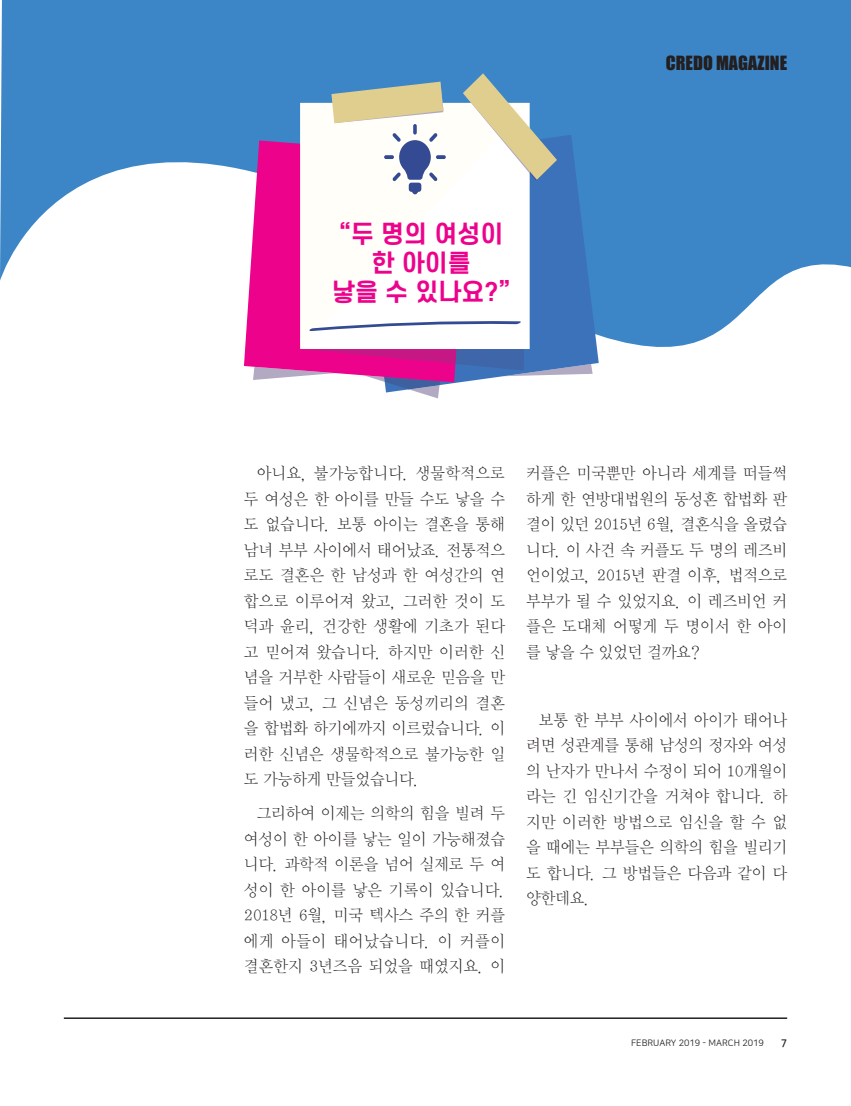
<style>
.page{position:relative;width:851px;height:1106px;background:#fff}
.page>*{position:absolute;margin:0;border:0;box-sizing:border-box;transform-origin:0 0}
.t1{font:700 24px/28.8px "S Core Dream 6";color:#ed028c;text-align:center}
.t2{font:18px "Impact";color:#231f20}
.t3{font:16.5px/25.5px "KBI Zmjo L";letter-spacing:.005em;color:#231f20;text-align:justify}
.t4{font:10.5px "KBI Zgo M";color:#231f20}
.t5{font:9px "Nanum Square Round R";color:#231f20}
</style>
<div class="page">
<svg style="left:0;top:0;width:850px;height:399px;fill:#3c86c7"></svg>
<hr style="left:64px;top:1017px;width:723px;height:2px;background:#231f20">
<svg style="left:592px;top:135px;width:6px;height:257px;background:#5593cc"></svg>
<svg style="left:244px;top:140px;width:9px;height:242px"></svg>
<svg style="left:253px;top:73px;width:339px;height:325px"></svg>
<h1 class="t1" style="left:332px;top:219px;width:180px">“두 명의 여성이 한 아이를<br>낳을 수 있나요?”</h1>
<p class="t2" style="left:665px;top:48px;width:123px">CREDO MAGAZINE</p>
<p class="t3" style="left:244px;top:459px;width:262px;text-indent:13px">아니요, 불가능합니다. 생물학적으로 두 여성은 한 아이를 만들 수도 낳을 수 도 없습니다. 보통 아이는 결혼을 통해 남녀 부부 사이에서 태어났죠. 전통적으 로도 결혼은 한 남성과 한 여성간의 연 합으로 이루어져 왔고, 그러한 것이 도 덕과 윤리, 건강한 생활에 기초가 된다 고 믿어져 왔습니다. 하지만 이러한 신 념을 거부한 사람들이 새로운 믿음을 만 들어 냈고, 그 신념은 동성끼리의 결혼 을 합법화 하기에까지 이르렀습니다. 이 러한 신념은 생물학적으로 불가능한 일 도 가능하게 만들었습니다.</p>
<p class="t3" style="left:244px;top:799px;width:262px;text-indent:13px">그리하여 이제는 의학의 힘을 빌려 두 여성이 한 아이를 낳는 일이 가능해졌습 니다. 과학적 이론을 넘어 실제로 두 여 성이 한 아이를 낳은 기록이 있습니다.<br>2018년 6월, 미국 텍사스 주의 한 커플 에게 아들이 태어났습니다. 이 커플이 결혼한지 3년즈음 되었을 때였지요. 이</p>
<p class="t3" style="left:526px;top:459px;width:262px">커플은 미국뿐만 아니라 세계를 떠들썩 하게 한 연방대법원의 동성혼 합법화 판 결이 있던 2015년 6월, 결혼식을 올렸습 니다. 이 사건 속 커플도 두 명의 레즈비 언이었고, 2015년 판결 이후, 법적으로 부부가 될 수 있었지요. 이 레즈비언 커 플은 도대체 어떻게 두 명이서 한 아이 를 낳을 수 있었던 걸까요?</p>
<p class="t3" style="left:526px;top:706px;width:262px;text-indent:13px">보통 한 부부 사이에서 아이가 태어나 려면 성관계를 통해 남성의 정자와 여성 의 난자가 만나서 수정이 되어 10개월이 라는 긴 임신기간을 거쳐야 합니다. 하 지만 이러한 방법으로 임신을 할 수 없 을 때에는 부부들은 의학의 힘을 빌리기 도 합니다. 그 방법들은 다음과 같이 다 양한데요.</p>
<p class="t5" style="left:631px;top:1038px;width:134px">FEBRUARY 2019 - MARCH 2019</p>
<p class="t4" style="left:780px;top:1035px;width:8px">7</p>
</div>
